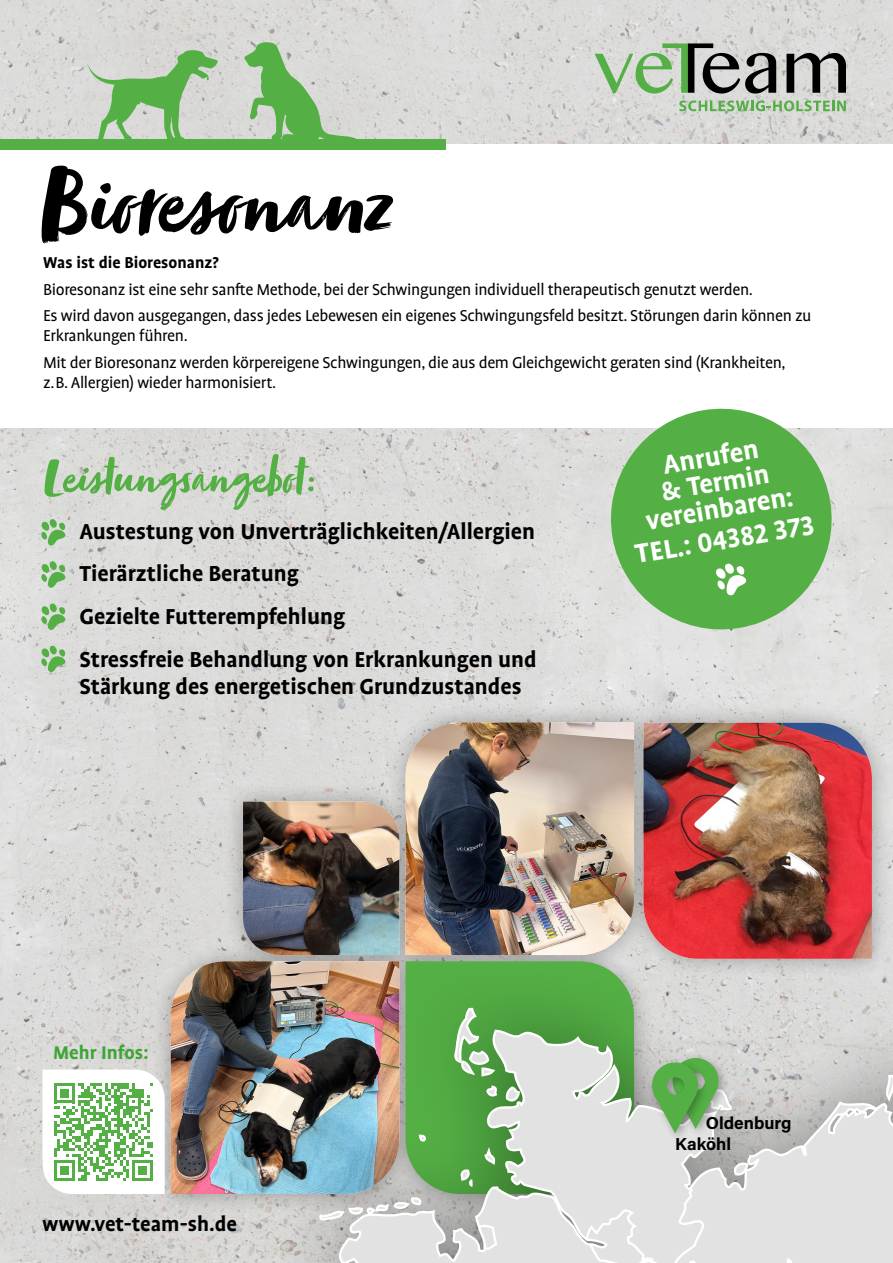
<style>
.page{position:relative;width:893px;height:1263px;background:#fff}
.page>*{position:absolute;margin:0;border:0;box-sizing:border-box;transform-origin:0 0}
.t1{font:105.68px "Zooja Pro";color:#000}
.t2{font:52.8px "Zooja Pro";color:#54b045}
.t3{font:700 30.53px "Profile Pro";color:#fff}
.t4{font:700 30px/26.2px "Profile Pro";color:#fff;text-align:center}
.t5{font:700 24.75px/43px "Profile Pro";color:#000}
.t6{font:700 23.17px "Profile Pro";color:#000}
.t7{font:700 21px "Profile Pro";color:#3fa535}
.t8{font:18px/26.6px "Profile Pro";letter-spacing:-.02em;color:#000}
.t9{font:700 18px "Profile Pro";color:#000}
.t10{font:17.33px/21.1px "Acumin Variable Concept";color:#000}
</style>
<div class="page">
<img style="left:0;top:0;width:893px;height:1263px">
<div style="left:0;top:144px;width:893px;height:283px;background:#fff"></div>
<div style="left:0;top:139px;width:446px;height:10px;background:#54b045"></div>
<svg style="left:786px;top:53px;width:60px;height:40px;background:#7a7a79"></svg>
<svg style="left:595px;top:43px;width:181px;height:51px;background:#9dab99"></svg>
<svg style="left:679px;top:100px;width:167px;height:11px;background:#9dc695"></svg>
<svg style="left:40px;top:519px;width:26px;height:27px"></svg>
<svg style="left:40px;top:561px;width:26px;height:27px"></svg>
<svg style="left:40px;top:603px;width:26px;height:28px"></svg>
<svg style="left:40px;top:645px;width:26px;height:28px"></svg>
<svg style="left:244px;top:41px;width:115px;height:98px;background:#aac9a3"></svg>
<svg style="left:87px;top:50px;width:131px;height:89px;background:#abcaa5"></svg>
<div style="left:150px;top:702px;width:742px;height:512px;background:#000;opacity:.3"></div>
<img style="left:243px;top:801px;width:156px;height:142px">
<img style="left:643px;top:723px;width:229px;height:220px">
<img style="left:406px;top:722px;width:228px;height:221px">
<img style="left:171px;top:961px;width:65px;height:233px">
<svg style="left:43px;top:1069px;width:122px;height:125px"></svg>
<div style="left:236px;top:943px;width:657px;height:320px;background:#000;opacity:.75"></div>
<svg style="left:307px;top:1008px;width:586px;height:255px;background:#b8c7b7"></svg>
<svg style="left:602px;top:408px;width:238px;height:230px;background:#80c076"></svg>
<svg style="left:715px;top:563px;width:32px;height:33px"></svg>
<h1 class="t1" style="left:41px;top:140px;width:352px">Bioresonanz</h1>
<p class="t9" style="left:43px;top:252px;width:177px">Was ist die Bioresonanz?</p>
<p class="t8" style="left:43px;top:276px;width:770px">Bioresonanz ist eine sehr sanfte Methode, bei der Schwingungen individuell therapeutisch genutzt werden.<br>Es wird davon ausgegangen, dass jedes Lebewesen ein eigenes Schwingungsfeld besitzt. Störungen darin können zu</p>
<p class="t8" style="left:43px;top:323px;width:744px">Erkrankungen führen.<br>Mit der Bioresonanz werden körpereigene Schwingungen, die aus dem Gleichgewicht geraten sind (Krankheiten,</p>
<p class="t8" style="left:43px;top:370px;width:235px">z.B. Allergien) wieder harmonisiert.</p>
<h2 class="t2" style="left:43px;top:446px;width:272px">Leistungsangebot:</h2>
<h3 class="t5" style="left:79px;top:510px;width:459px">Austestung von Unverträglichkeiten/Allergien Tierärztliche Beratung<br>Gezielte Futterempfehlung<br>Stressfreie Behandlung von Erkrankungen und</h3>
<h3 class="t5" style="left:79px;top:666px;width:444px">Stärkung des energetischen Grundzustandes</h3>
<h3 class="t4" style="left:636px;top:456px;width:150px;rotate:-9deg">Anrufen<br>&amp; Termin vereinbaren:</h3>
<h3 class="t3" style="left:633px;top:536px;width:183px;rotate:-9deg">TEL.: 04382 373</h3>
<p class="t7" style="left:53px;top:1040px;width:97px">Mehr Infos:</p>
<p class="t6" style="left:43px;top:1210px;width:196px">www.vet-team-sh.de</p>
<p class="t10" style="left:675px;top:1111px;width:118px;text-indent:31px">Oldenburg<br>Kaköhl</p>
</div>
